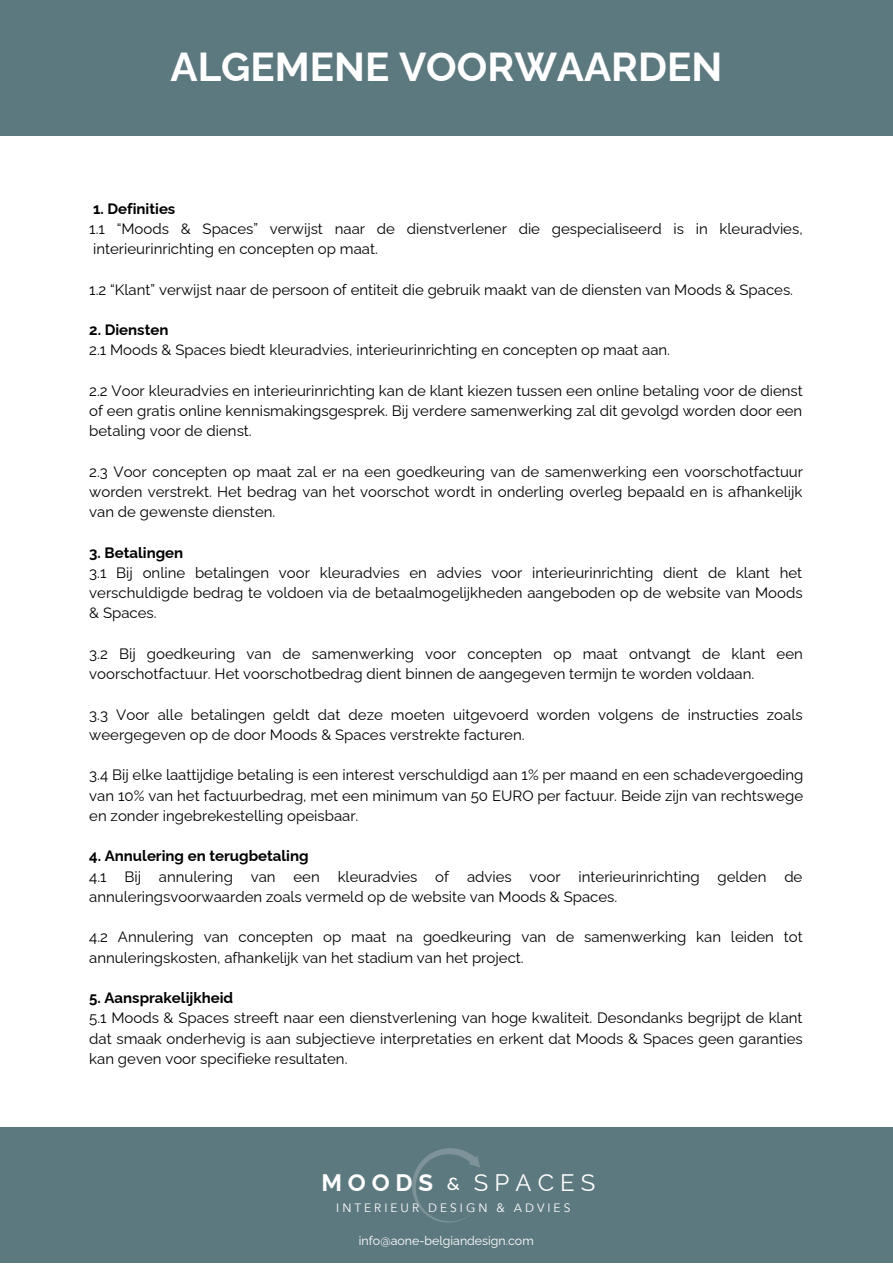
<style>
.page{position:relative;width:893px;height:1264px;background:#fff}
.page>*{position:absolute;margin:0;border:0;box-sizing:border-box;transform-origin:0 0}
.t1{font:700 40.35px "Raleway";color:#fff}
.t2{font:23.85px "Raleway";letter-spacing:.255em;color:#fff}
.t3{font:700 23.85px "Raleway";letter-spacing:.24em;color:#fff}
.t4{font:500 17.85px "Quicksand";color:#fff}
.t5{font:15px/20.2px "Raleway";color:#000}
.t6{font:700 15px "Raleway";color:#000}
.t7{font:12.45px "Raleway";color:#fff}
.t8{font:12px "Avenir Next Thai Modern";letter-spacing:.25em;color:#fff}
</style>
<div class="page">
<div style="left:0;top:1126px;width:892px;height:136px;background:#5d7980"></div>
<div style="left:0;top:0;width:892px;height:135px;background:#5d7980"></div>
<svg style="left:412px;top:1148px;width:68px;height:75px"></svg>
<p class="t1" style="left:170px;top:43px;width:553px">ALGEMENE VOORWAARDEN</p>
<p class="t6" style="left:93px;top:199px;width:84px">1. Definities</p>
<p class="t5" style="left:89px;top:218px;width:715px">1.1 “Moods &amp; Spaces” verwijst naar de dienstverlener die gespecialiseerd is in kleuradvies, interieurinrichting en concepten op maat.</p>
<p class="t5" style="left:89px;top:279px;width:705px">1.2 “Klant” verwijst naar de persoon of entiteit die gebruik maakt van de diensten van Moods &amp; Spaces.</p>
<p class="t6" style="left:89px;top:321px;width:81px">2. Diensten</p>
<p class="t5" style="left:89px;top:340px;width:582px">2.1 Moods &amp; Spaces biedt kleuradvies, interieurinrichting en concepten op maat aan.</p>
<p class="t5" style="left:89px;top:380px;width:715px;text-align:justify">2.2 Voor kleuradvies en interieurinrichting kan de klant kiezen tussen een online betaling voor de dienst of een gratis online kennismakingsgesprek. Bij verdere samenwerking zal dit gevolgd worden door een betaling voor de dienst.</p>
<p class="t5" style="left:89px;top:461px;width:715px;text-align:justify">2.3 Voor concepten op maat zal er na een goedkeuring van de samenwerking een voorschotfactuur worden verstrekt. Het bedrag van het voorschot wordt in onderling overleg bepaald en is afhankelijk van de gewenste diensten.</p>
<p class="t6" style="left:89px;top:543px;width:95px">3. Betalingen</p>
<p class="t5" style="left:89px;top:562px;width:714px;text-align:justify">3.1 Bij online betalingen voor kleuradvies en advies voor interieurinrichting dient de klant het verschuldigde bedrag te voldoen via de betaalmogelijkheden aangeboden op de website van Moods &amp; Spaces.</p>
<p class="t5" style="left:89px;top:643px;width:715px">3.2 Bij goedkeuring van de samenwerking voor concepten op maat ontvangt de klant een voorschotfactuur. Het voorschotbedrag dient binnen de aangegeven termijn te worden voldaan.</p>
<p class="t5" style="left:89px;top:704px;width:714px">3.3 Voor alle betalingen geldt dat deze moeten uitgevoerd worden volgens de instructies zoals weergegeven op de door Moods &amp; Spaces verstrekte facturen.</p>
<p class="t5" style="left:89px;top:765px;width:715px;text-align:justify">3.4 Bij elke laattijdige betaling is een interest verschuldigd aan 1% per maand en een schadevergoeding van 10% van het factuurbedrag, met een minimum van 50 EURO per factuur. Beide zijn van rechtswege en zonder ingebrekestelling opeisbaar.</p>
<p class="t6" style="left:89px;top:847px;width:221px">4. Annulering en terugbetaling</p>
<p class="t5" style="left:89px;top:866px;width:714px">4.1 Bij annulering van een kleuradvies of advies voor interieurinrichting gelden de annuleringsvoorwaarden zoals vermeld op de website van Moods &amp; Spaces.</p>
<p class="t5" style="left:89px;top:926px;width:715px">4.2 Annulering van concepten op maat na goedkeuring van de samenwerking kan leiden tot annuleringskosten, afhankelijk van het stadium van het project.</p>
<p class="t6" style="left:89px;top:988px;width:145px">5. Aansprakelijkheid</p>
<p class="t5" style="left:89px;top:1007px;width:715px;text-align:justify">5.1 Moods &amp; Spaces streeft naar een dienstverlening van hoge kwaliteit. Desondanks begrijpt de klant dat smaak onderhevig is aan subjectieve interpretaties en erkent dat Moods &amp; Spaces geen garanties kan geven voor specifieke resultaten.</p>
<p class="t3" style="left:321px;top:1168px;width:113px">MOODS</p>
<p class="t4" style="left:447px;top:1172px;width:14px">&amp;</p>
<p class="t2" style="left:474px;top:1168px;width:123px">SPACES</p>
<p class="t8" style="left:336px;top:1198px;width:236px">INTERIEUR DESIGN &amp; ADVIES</p>
<p class="t7" style="left:359px;top:1232px;width:176px">info@aone-belgiandesign.com</p>
</div>
